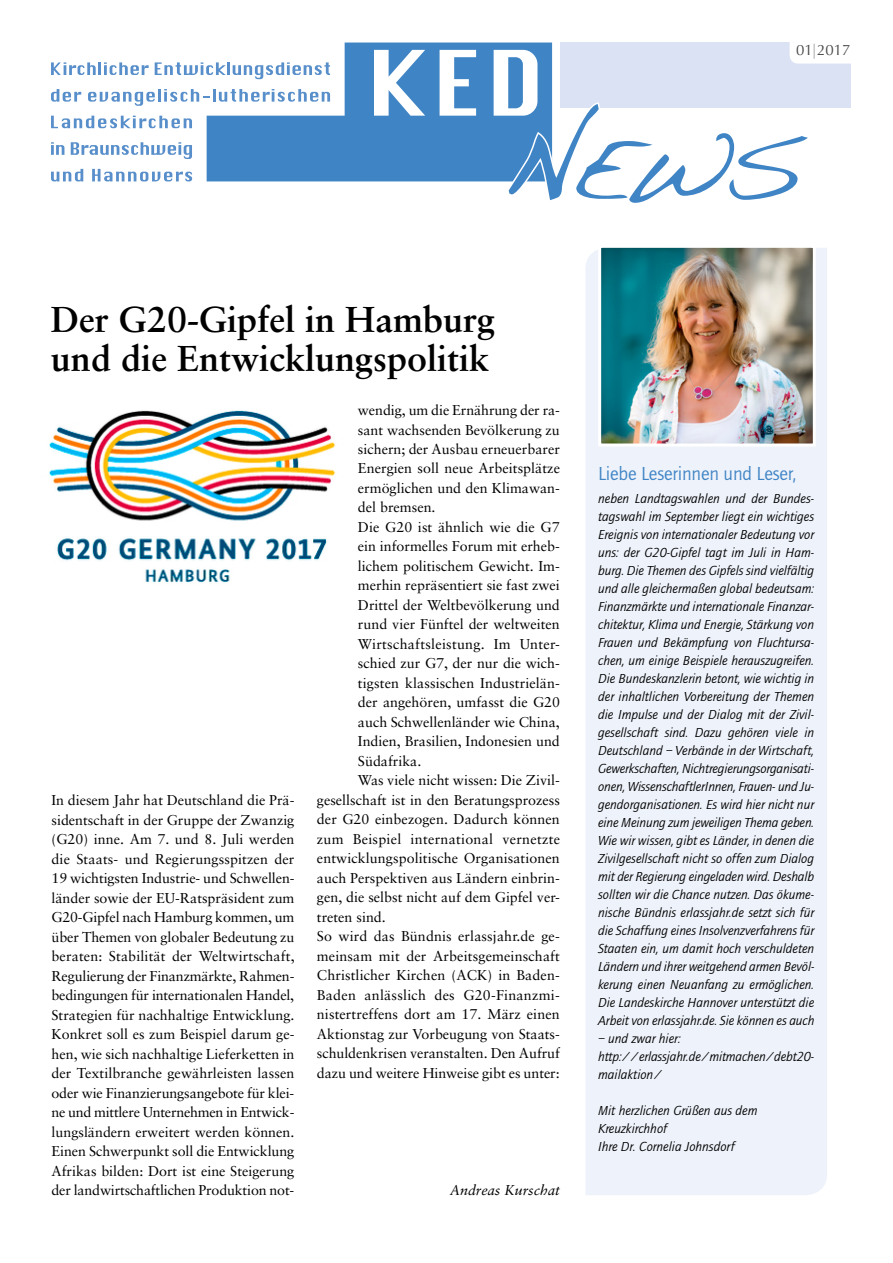
<style>
.page{position:relative;width:893px;height:1263px;background:#fff}
.page>*{position:absolute;margin:0;border:0;box-sizing:border-box;transform-origin:0 0}
.t1{font:90.3px "Handwriting Dakota";color:#3f84c5;scale:1.16 1}
.t2{font:700 36px/39px "Sabon LT";color:#000}
.t3{font:19.5px "Quay Sans";letter-spacing:-.01em;color:#3f84c5}
.t4{font:15px "Optima";color:#474747}
.t5{font:14.25px/19.5px "Sabon LT";color:#000;text-align:justify}
.t6{font:14.25px "Sabon LT";letter-spacing:.02em;color:#000}
.t7{font:italic 14.25px "Sabon LT";color:#000}
.t8{font:italic 13.5px/18px "Quay Sans";color:#000}
.s1{font-family:"Myriad Pro";font-stretch:condensed;color:#ababab}
.s2{font-size:130.5px}
</style>
<div class="page">
<svg style="left:207px;top:43px;width:345px;height:138px;fill:#3f84c5"></svg>
<svg style="left:374px;top:50px;width:51px;height:66px"></svg>
<svg style="left:440px;top:50px;width:36px;height:66px"></svg>
<svg style="left:51px;top:62px;width:98px;height:13px"></svg>
<svg style="left:155px;top:62px;width:175px;height:17px"></svg>
<svg style="left:51px;top:89px;width:30px;height:13px"></svg>
<svg style="left:88px;top:89px;width:242px;height:17px"></svg>
<svg style="left:51px;top:116px;width:141px;height:12px"></svg>
<svg style="left:51px;top:142px;width:13px;height:13px"></svg>
<svg style="left:71px;top:142px;width:121px;height:17px"></svg>
<svg style="left:51px;top:169px;width:32px;height:12px"></svg>
<svg style="left:92px;top:169px;width:100px;height:12px"></svg>
<div style="left:585px;top:248px;width:242px;height:947px;background:#eef2fa"></div>
<div style="left:560px;top:43px;width:290px;height:65px;background:#dbe2f4"></div>
<svg style="left:494px;top:50px;width:300px;height:132px"></svg>
<div style="left:790px;top:26px;width:75px;height:38px;background:#fff;border-radius:9px"></div>
<img style="left:597px;top:247px;width:220px;height:201px">
<img style="left:49px;top:410px;width:287px;height:173px">
<p class="t4" style="left:796px;top:41px;width:56px">01<span class="s1">|</span>2017</p>
<h1 class="t1" style="left:500px;top:115px;width:258px"><span class="s2">N</span>EWS</h1>
<h2 class="t2" style="left:51px;top:299px;width:446px">Der G20-Gipfel in Hamburg und die Entwicklungspolitik</h2>
<p class="t5" style="left:52px;top:790px;width:245px">In diesem Jahr hat Deutschland die Prä&shy;sidentschaft in der Gruppe der Zwanzig (G20) inne. Am 7. und 8. Juli werden die Staats- und Regierungsspitzen der 19 wichtigsten Industrie- und Schwellen&shy;länder sowie der EU-Ratspräsident zum G20-Gipfel nach Hamburg kommen, um über Themen von globaler Bedeutung zu beraten: Stabilität der Weltwirtschaft, Regulierung der Finanzmärkte, Rahmen&shy;bedingungen für internationalen Handel, Strategien für nachhaltige Entwicklung.<br>Konkret soll es zum Beispiel darum ge&shy;hen, wie sich nachhaltige Lieferketten in der Textilbranche gewährleisten lassen oder wie Finanzierungsangebote für klei&shy;ne und mittlere Unternehmen in Entwick&shy;lungsländern erweitert werden können.<br>Einen Schwerpunkt soll die Entwicklung Afrikas bilden: Dort ist eine Steigerung der landwirtschaftlichen Produktion not-</p>
<p class="t5" style="left:358px;top:400px;width:203px">wendig, um die Ernährung der ra-</p>
<p class="t5" style="left:358px;top:420px;width:203px">sant wachsenden Bevölkerung zu</p>
<p class="t5" style="left:358px;top:439px;width:203px">sichern; der Ausbau erneuerbarer</p>
<p class="t5" style="left:358px;top:459px;width:203px">Energien soll neue Arbeitsplätze</p>
<p class="t5" style="left:358px;top:478px;width:203px">ermöglichen und den Klimawan-</p>
<p class="t5" style="left:358px;top:498px;width:79px">del bremsen.</p>
<p class="t5" style="left:358px;top:517px;width:203px">Die G20 ist ähnlich wie die G7</p>
<p class="t5" style="left:358px;top:537px;width:203px">ein informelles Forum mit erheb-</p>
<p class="t5" style="left:358px;top:556px;width:203px">lichem politischem Gewicht. Im-</p>
<p class="t5" style="left:358px;top:576px;width:203px">merhin repräsentiert sie fast zwei</p>
<p class="t5" style="left:358px;top:595px;width:203px">Drittel der Weltbevölkerung und</p>
<p class="t5" style="left:358px;top:615px;width:203px">rund vier Fünftel der weltweiten</p>
<p class="t6" style="left:358px;top:635px;width:203px">Wirtschaftsleistung. Im Unter-</p>
<p class="t5" style="left:358px;top:654px;width:203px">schied zur G7, der nur die wich-</p>
<p class="t5" style="left:358px;top:673px;width:204px">tigsten klassischen Industrielän-</p>
<p class="t5" style="left:358px;top:693px;width:203px">der angehören, umfasst die G20</p>
<p class="t5" style="left:358px;top:712px;width:203px">auch Schwellenländer wie China,</p>
<p class="t5" style="left:358px;top:731px;width:203px">Indien, Brasilien, Indonesien und</p>
<p class="t5" style="left:358px;top:751px;width:65px">Südafrika.</p>
<p class="t5" style="left:358px;top:770px;width:203px">Was viele nicht wissen: Die Zivil-</p>
<p class="t5" style="left:317px;top:790px;width:244px">gesellschaft ist in den Beratungsprozess</p>
<p class="t5" style="left:317px;top:809px;width:244px">der G20 einbezogen. Dadurch können</p>
<p class="t6" style="left:317px;top:830px;width:245px">zum Beispiel international vernetzte</p>
<p class="t5" style="left:317px;top:848px;width:244px">entwicklungspolitische Organisationen</p>
<p class="t5" style="left:317px;top:868px;width:244px">auch Perspektiven aus Ländern einbrin-</p>
<p class="t5" style="left:317px;top:887px;width:244px">gen, die selbst nicht auf dem Gipfel ver-</p>
<p class="t5" style="left:317px;top:907px;width:70px">treten sind.</p>
<p class="t5" style="left:317px;top:926px;width:244px">So wird das Bündnis erlassjahr.de ge-</p>
<p class="t5" style="left:317px;top:946px;width:244px">meinsam mit der Arbeitsgemeinschaft</p>
<p class="t5" style="left:317px;top:965px;width:244px">Christlicher Kirchen (ACK) in Baden-</p>
<p class="t5" style="left:317px;top:985px;width:244px">Baden anlässlich des G20-Finanzmi-</p>
<p class="t5" style="left:317px;top:1004px;width:244px">nistertreffens dort am 17. März einen</p>
<p class="t5" style="left:317px;top:1024px;width:244px">Aktionstag zur Vorbeugung von Staats-</p>
<p class="t5" style="left:317px;top:1043px;width:244px">schuldenkrisen veranstalten. Den Aufruf</p>
<p class="t5" style="left:317px;top:1063px;width:244px">dazu und weitere Hinweise gibt es unter:</p>
<p class="t7" style="left:450px;top:1182px;width:112px">Andreas Kurschat</p>
<h3 class="t3" style="left:598px;top:463px;width:200px">Liebe Leserinnen und Leser,</h3>
<p class="t8" style="left:598px;top:489px;width:218px;text-align:justify">neben Landtagswahlen und der Bundes&shy;tagswahl im September liegt ein wichtiges Ereignis von internationaler Bedeutung vor uns: der G20-Gipfel tagt im Juli in Ham&shy;burg. Die Themen des Gipfels sind vielfältig und alle gleichermaßen global bedeutsam:<br>Finanzmärkte und internationale Finanzar&shy;chitektur, Klima und Energie, Stärkung von Frauen und Bekämpfung von Fluchtursa&shy;chen, um einige Beispiele herauszugreifen.<br>Die Bundeskanzlerin betont, wie wichtig in der inhaltlichen Vorbereitung der Themen die Impulse und der Dialog mit der Zivil&shy;gesellschaft sind. Dazu gehören viele in Deutschland – Verbände in der Wirtschaft, Gewerkschaften, Nichtregierungsorganisati&shy;onen, WissenschaftlerInnen, Frauen- und Ju&shy;gendorganisationen. Es wird hier nicht nur eine Meinung zum jeweiligen Thema geben.<br>Wie wir wissen, gibt es Länder, in denen die Zivilgesellschaft nicht so offen zum Dialog mit der Regierung eingeladen wird. Deshalb sollten wir die Chance nutzen. Das ökume&shy;nische Bündnis erlassjahr.de setzt sich für die Schaffung eines Insolvenzverfahrens für Staaten ein, um damit hoch verschuldeten Ländern und ihrer weitgehend armen Bevöl&shy;kerung einen Neuanfang zu ermöglichen.<br>Die Landeskirche Hannover unterstützt die Arbeit von erlassjahr.de. Sie können es auch</p>
<p class="t8" style="left:598px;top:1029px;width:217px">– und zwar hier: http://erlassjahr.de/mitmachen/debt20- mailaktion/</p>
<p class="t8" style="left:598px;top:1101px;width:161px">Mit herzlichen Grüßen aus dem<br>Kreuzkirchhof<br>Ihre Dr. Cornelia Johnsdorf</p>
</div>
